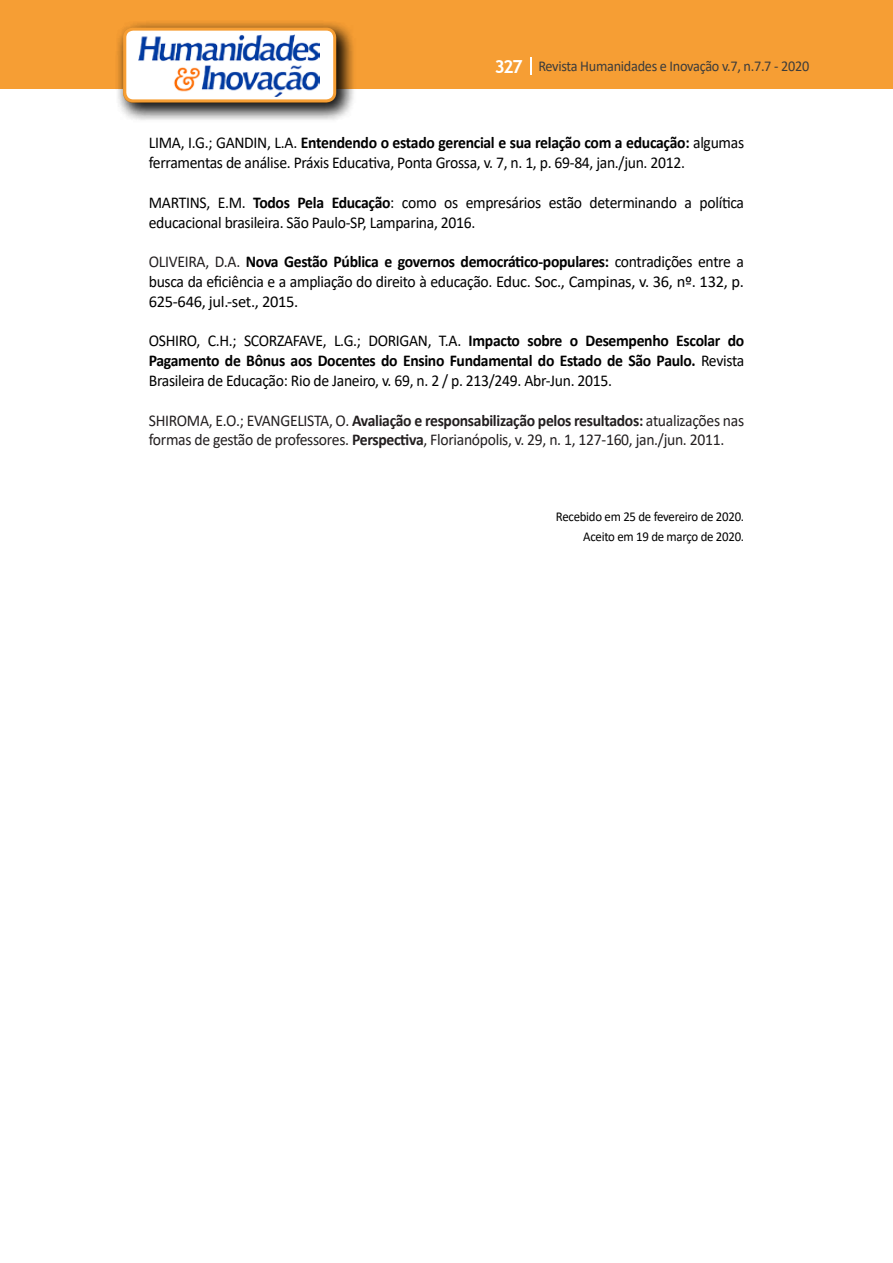
<style>
.page{position:relative;width:893px;height:1263px;background:#fff}
.page>*{position:absolute;margin:0;border:0;box-sizing:border-box;transform-origin:0 0}
.t1{font:16.5px/19.8px "Calibri";letter-spacing:-.02em;color:#000;scale:.95 1}
.t2{font:16.5px/19.8px "Calibri";letter-spacing:-.02em;color:#231f20;scale:.95 1}
.t3{font:15px "Calibri";letter-spacing:-.02em;color:#3c3c3b;scale:.95 1}
.t4{font:13.5px/19.8px "Calibri";letter-spacing:-.02em;color:#000;text-align:right;scale:.95 1}
.s1{font-family:"Trebuchet MS";font-weight:700;font-size:18px;color:#fff}
.s2{font-weight:700}
.s3{color:#231f20}
</style>
<div class="page">
<div style="left:0;top:0;width:893px;height:88px;background:#f69e34"></div>
<svg style="left:530px;top:57px;width:2px;height:18px"></svg>
<div style="left:115px;top:19px;width:241px;height:103px;background:#000;opacity:.75"></div>
<div style="left:125px;top:29px;width:210px;height:72px;background:#fff;border-radius:9px"></div>
<img style="left:139px;top:35px;width:180px;height:62px">
<div style="left:123px;top:28px;width:213px;height:74px;border:3px solid #f69e34;border-radius:9px"></div>
<p class="t3" style="left:495px;top:56px;width:333px"><span class="s1">327</span> Revista Humanidades e Inovação v.7, n.7.7 - 2020</p>
<p class="t1" style="left:149px;top:133px;width:628px">LIMA, I.G.; GANDIN, L.A. <span class="s2">Entendendo o estado gerencial e sua relação com a educação:</span> algumas ferramentas de análise. Práxis Educativa, Ponta Grossa, v. 7, n. 1, p. 69-84, jan./jun. 2012.</p>
<p class="t1" style="left:149px;top:192px;width:628px">MARTINS, E.M. <span class="s2">Todos Pela Educação</span>: como os empresários estão determinando a política educacional brasileira. São Paulo-SP, Lamparina, 2016.</p>
<p class="t1" style="left:149px;top:251px;width:628px;text-align:justify"><span class="s3">OLIVEIRA, D.A.</span> <span class="s2">Nova Gestão Pública e governos democrático-populares:</span> contradições entre a busca da eficiência e a ampliação do direito à educação. Educ. Soc., Campinas, v. 36, nº. 132, p.<br>625-646, jul.-set., 2015.</p>
<p class="t1" style="left:149px;top:331px;width:628px;text-align:justify">OSHIRO, C.H.; SCORZAFAVE, L.G.; DORIGAN, T.A. <span class="s2">Impacto sobre o Desempenho Escolar do Pagamento de Bônus aos Docentes do Ensino Fundamental do Estado de São Paulo.</span> Revista Brasileira de Educação: Rio de Janeiro, v. 69, n. 2 / p. 213/249. Abr-Jun. 2015.</p>
<p class="t2" style="left:149px;top:410px;width:628px">SHIROMA, E.O.; EVANGELISTA, O. <span class="s2">Avaliação e responsabilização pelos resultados:</span> atualizações nas formas de gestão de professores. <span class="s2">Perspectiva</span>, Florianópolis, v. 29, n. 1, 127-160, jan./jun. 2011.</p>
<p class="t4" style="left:556px;top:506px;width:200px">Recebido em 25 de fevereiro de 2020.<br>Aceito em 19 de março de 2020.</p>
</div>
